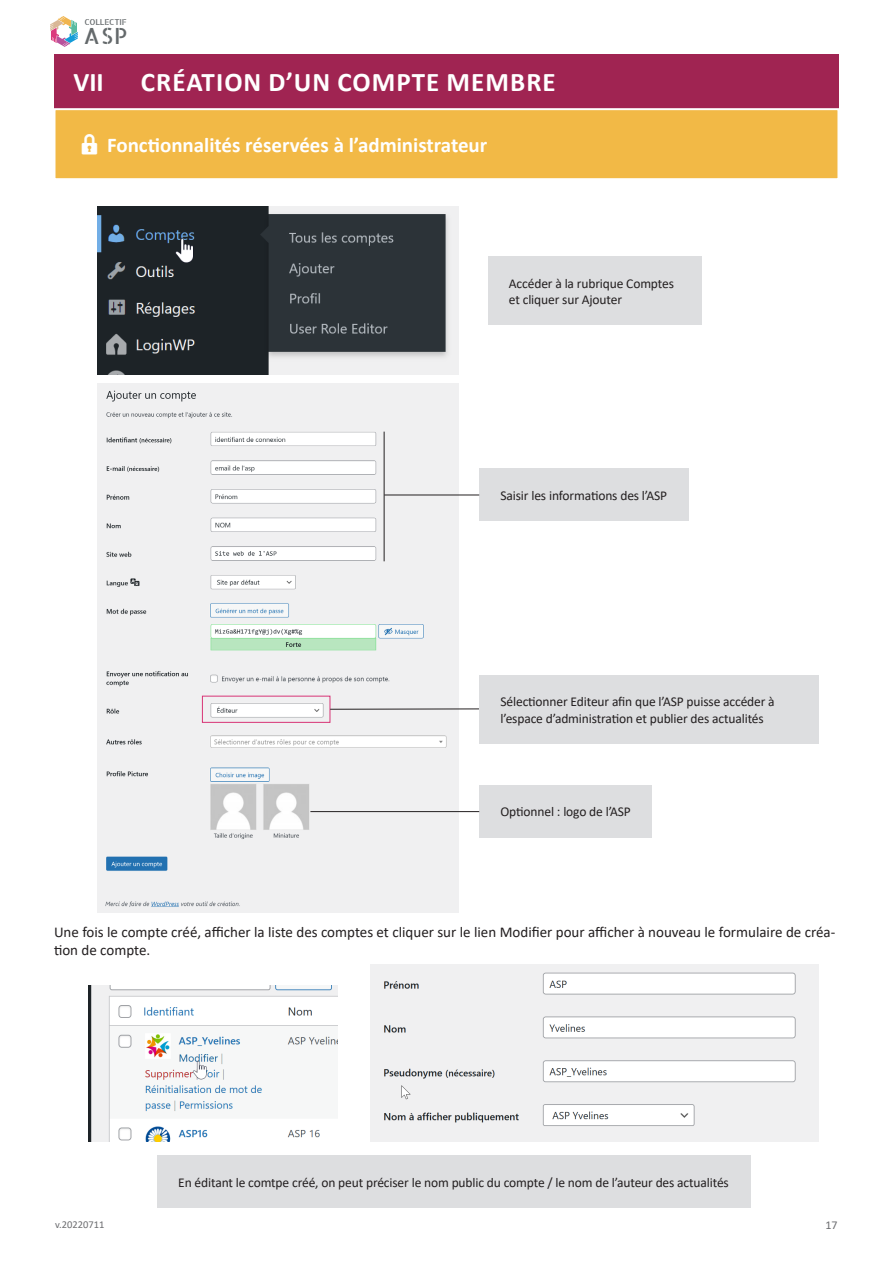
<style>
.page{position:relative;width:893px;height:1263px;background:#fff}
.page>*{position:absolute;margin:0;border:0;box-sizing:border-box;transform-origin:0 0}
.t1{font:700 27px "Calibri";letter-spacing:.04em;color:#fff}
.t2{font:22.35px "Allerta Stencil";color:#64696b}
.t3{font:700 21px "Calibri";color:#fff}
.t4{font:15px/18px "Calibri";color:#231f20}
.t5{font:13.5px/16.2px "Calibri";letter-spacing:-.01em;color:#231f20}
.t6{font:12px "Calibri";color:#6c6d70}
.t7{font:10.5px "Calibri";color:#6c6d70}
.t8{font:8.25px "Allerta Stencil";letter-spacing:-.025em;color:#64696b}
</style>
<div class="page">
<svg style="left:50px;top:16px;width:28px;height:31px"></svg>
<div style="left:54px;top:54px;width:785px;height:54px;background:#a02452"></div>
<img style="left:98px;top:207px;width:360px;height:168px">
<div style="left:488px;top:256px;width:214px;height:69px;background:#dddee0"></div>
<img style="left:98px;top:383px;width:360px;height:529px">
<div style="left:479px;top:468px;width:209px;height:53px;background:#dddee0"></div>
<hr style="left:384px;top:432px;width:1px;height:129px;background:#231f20">
<hr style="left:384px;top:495px;width:95px;height:1px;background:#231f20">
<hr style="left:330px;top:709px;width:167px;height:1px;background:#231f20">
<div style="left:479px;top:675px;width:340px;height:69px;background:#dddee0"></div>
<div style="left:479px;top:785px;width:173px;height:53px;background:#dddee0"></div>
<hr style="left:310px;top:811px;width:169px;height:1px;background:#231f20">
<img style="left:89px;top:985px;width:248px;height:156px">
<img style="left:371px;top:964px;width:448px;height:177px">
<div style="left:157px;top:1155px;width:593px;height:53px;background:#dddee0"></div>
<div style="left:55px;top:109px;width:783px;height:70px;background:#f2b946"></div>
<div style="left:54px;top:109px;width:785px;height:71px;border:2px solid #fff"></div>
<p class="t8" style="left:84px;top:17px;width:44px">COLLECTIF</p>
<h2 class="t2" style="left:84px;top:21px;width:45px">ASP</h2>
<p class="t1" style="left:73px;top:63px;width:32px">VII</p>
<p class="t1" style="left:141px;top:63px;width:416px">CRÉATION D’UN COMPTE MEMBRE</p>
<p class="t3" style="left:107px;top:131px;width:382px">Fonctionnalités réservées à l’administrateur</p>
<p class="t5" style="left:509px;top:275px;width:167px">Accéder à la rubrique Comptes et cliquer sur Ajouter</p>
<p class="t5" style="left:500px;top:487px;width:168px">Saisir les informations des l’ASP</p>
<p class="t5" style="left:500px;top:693px;width:276px">Sélectionner Editeur afin que l’ASP puisse accéder à l’espace d’administration et publier des actualités</p>
<p class="t5" style="left:500px;top:803px;width:132px">Optionnel : logo de l’ASP</p>
<p class="t4" style="left:54px;top:923px;width:783px">Une fois le compte créé, afficher la liste des comptes et cliquer sur le lien Modifier pour afficher à nouveau le formulaire de créa&shy;tion de compte.</p>
<p class="t5" style="left:178px;top:1174px;width:552px">En éditant le comtpe créé, on peut préciser le nom public du compte / le nom de l’auteur des actualités</p>
<p class="t7" style="left:55px;top:1217px;width:51px">v.20220711</p>
<p class="t6" style="left:825px;top:1217px;width:14px">17</p>
</div>
